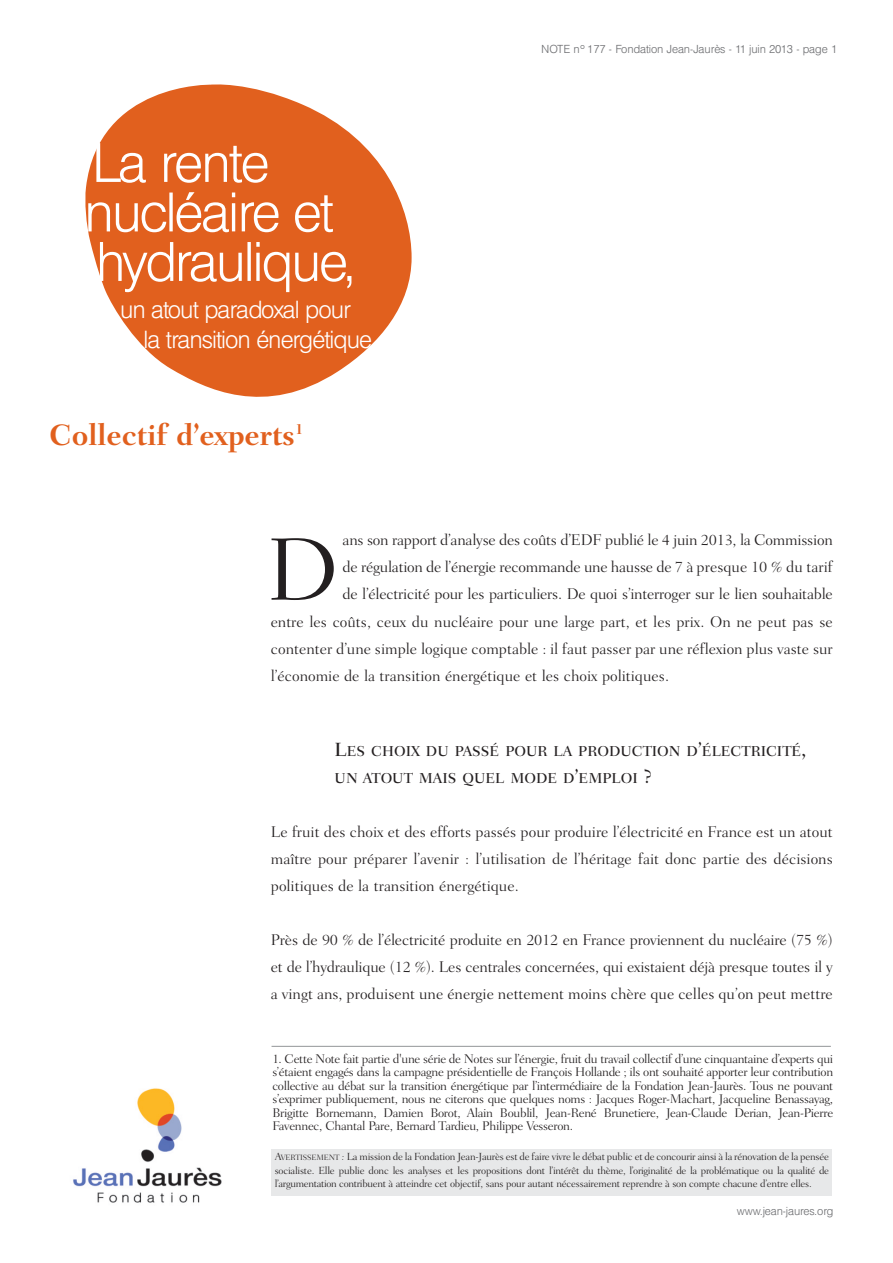
<style>
.page{position:relative;width:893px;height:1263px;background:#fff}
.page>*{position:absolute;margin:0;border:0;box-sizing:border-box;transform-origin:0 0}
.t1{font:300 90.15px "Fairfield LH";color:#231f20;scale:1.06 1}
.t2{font:300 54px/49.5px "AT Triumvirate";letter-spacing:-.04em;color:#fff}
.t3{font:700 30px "Fairfield LH";letter-spacing:-.01em;color:#e1601e}
.t4{font:300 24px/30px "AT Triumvirate";letter-spacing:-.04em;color:#fff}
.t5{font:300 15.75px/27px "Fairfield LH";color:#231f20;text-align:justify}
.t6{font:500 14.7px/27px "Fairfield LH";color:#231f20}
.t7{font:300 12.75px/13.5px "Fairfield LH";letter-spacing:-.025em;color:#231f20;text-align:justify}
.t8{font:300 11.25px "AT Triumvirate";letter-spacing:-.01em;color:#6c6d70}
.t9{font:300 10.5px/13.5px "Fairfield LH";letter-spacing:-.02em;color:#231f20;text-align:justify}
.s1{font-size:19.5px}
.s2{font-size:7.8px}
.s3{font-style:italic}
</style>
<div class="page">
<svg style="left:85px;top:84px;width:327px;height:313px;fill:#e1601e"></svg>
<img style="left:73px;top:1088px;width:149px;height:115px">
<div style="left:272px;top:1150px;width:560px;height:46px;background:#e7e8e9"></div>
<hr style="left:272px;top:1046px;width:559px;height:1px;background:#939598">
<h2 class="t2" style="left:84px;top:143px;width:274px">La rente nucléaire et hydraulique,</h2>
<h3 class="t4" style="left:144px;top:297px;width:230px;text-indent:-24px">un atout paradoxal pour la transition énergétique</h3>
<h3 class="t3" style="left:49px;top:423px;width:256px">Collectif d’experts<sup>1</sup></h3>
<p class="t8" style="left:541px;top:45px;width:298px">NOTE n°177 - Fondation Jean-Jaurès - 11 juin 2013 - page 1</p>
<p class="t5" style="left:343px;top:528px;width:492px">ans son rapport d’analyse des coûts d’EDF publié le 4 juin 2013, la Commission</p>
<p class="t5" style="left:343px;top:555px;width:492px">de régulation de l’énergie recommande une hausse de 7 à presque 10 % du tarif</p>
<p class="t5" style="left:343px;top:582px;width:492px">de l’électricité pour les particuliers. De quoi s’interroger sur le lien souhaitable</p>
<p class="t5" style="left:271px;top:609px;width:563px">entre les coûts, ceux du nucléaire pour une large part, et les prix. On ne peut pas se</p>
<p class="t5" style="left:271px;top:636px;width:563px">contenter d’une simple logique comptable : il faut passer par une réflexion plus vaste sur</p>
<p class="t5" style="left:271px;top:663px;width:400px">l’économie de la transition énergétique et les choix politiques.</p>
<h1 class="t1" style="left:266px;top:534px;width:70px">D</h1>
<p class="t6" style="left:335px;top:739px;width:474px"><span class="s1">L</span>ES CHOIX DU PASSÉ POUR LA PRODUCTION D<span class="s1">’</span>ÉLECTRICITÉ<span class="s1">,<br></span>UN ATOUT MAIS QUEL MODE D<span class="s1">’</span>EMPLOI <span class="s1">?</span></p>
<p class="t5" style="left:271px;top:819px;width:563px">Le fruit des choix et des efforts passés pour produire l’électricité en France est un atout maître pour préparer l’avenir : l’utilisation de l’héritage fait donc partie des décisions politiques de la transition énergétique.</p>
<p class="t5" style="left:271px;top:927px;width:563px">Près de 90 % de l’électricité produite en 2012 en France proviennent du nucléaire (75 %) et de l’hydraulique (12 %). Les centrales concernées, qui existaient déjà presque toutes il y a vingt ans, produisent une énergie nettement moins chère que celles qu’on peut mettre</p>
<p class="t7" style="left:272px;top:1053px;width:562px">1. Cette Note fait partie d'une série de Notes sur l’énergie, fruit du travail collectif d’une cinquantaine d’experts qui s’étaient engagés dans la campagne présidentielle de François Hollande ; ils ont souhaité apporter leur contribution collective au débat sur la transition énergétique par l’intermédiaire de la Fondation Jean-Jaurès. Tous ne pouvant s’exprimer publiquement, nous ne citerons que quelques noms : Jacques Roger-Machart, Jacqueline Benassayag, Brigitte Bornemann, Damien Borot, Alain Boublil, Jean-René Brunetiere, Jean-Claude Derian, Jean-Pierre Favennec, Chantal Pare, Bernard Tardieu, Philippe Vesseron.</p>
<p class="t9" style="left:275px;top:1151px;width:556px">A<span class="s2">VERTISSEMENT</span> <span class="s3">:</span> La mission de la Fondation Jean-Jaurès est de faire vivre le débat public et de concourir ainsi à la rénovation de la pensée socialiste. Elle publie donc les analyses et les propositions dont l’intérêt du thème, l’originalité de la problématique ou la qualité de l’argumentation contribuent à atteindre cet objectif, sans pour autant nécessairement reprendre à son compte chacune d’entre elles.</p>
<p class="t8" style="left:737px;top:1206px;width:98px">www.jean-jaures.org</p>
</div>
